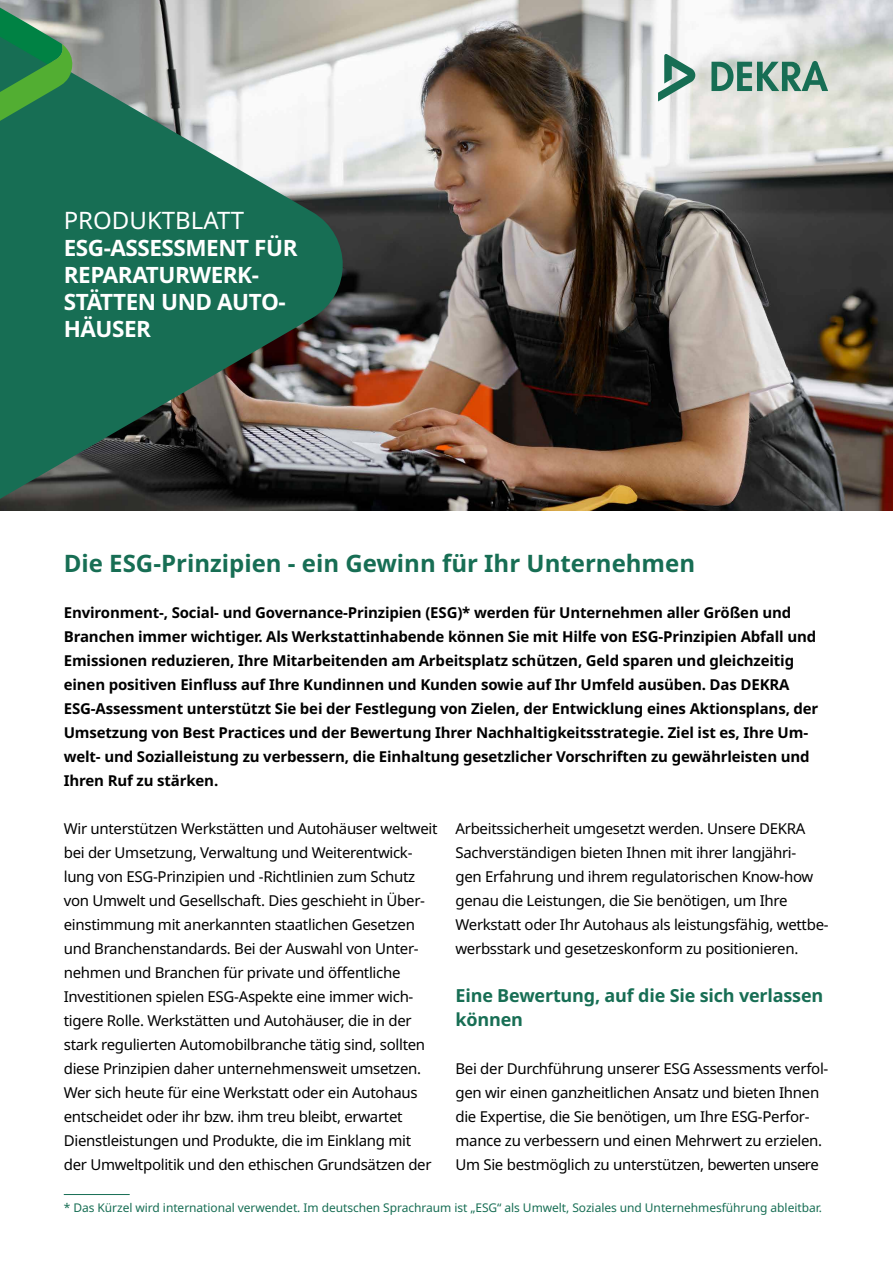
<style>
.page{position:relative;width:893px;height:1263px;background:#fff}
.page>*{position:absolute;margin:0;border:0;box-sizing:border-box;transform-origin:0 0}
.t1{font:700 24px "Noto Sans";color:#176e54}
.t2{font:24px "Noto Sans";color:#fff}
.t3{font:700 22.5px/27px "Noto Sans";letter-spacing:-.02em;color:#fff}
.t4{font:700 18px/24px "Noto Sans";letter-spacing:-.01em;color:#176e54}
.t5{font:15px/24px "Noto Sans";letter-spacing:-.02em;color:#000}
.t6{font:700 15px/24px "Noto Sans";letter-spacing:-.01em;color:#000}
.t7{font:12px "Noto Sans";letter-spacing:-.005em;color:#176e54}
</style>
<div class="page">
<img style="left:73px;top:0;width:820px;height:510px">
<svg style="left:711px;top:61px;width:117px;height:30px"></svg>
<svg style="left:658px;top:54px;width:37px;height:47px"></svg>
<svg style="left:0;top:6px;width:353px;height:505px;fill:#176e54"></svg>
<svg style="left:0;top:0;width:73px;height:151px"></svg>
<hr style="left:64px;top:1194px;width:66px;height:1px;background:#176e54">
<h1 class="t2" style="left:64px;top:206px;width:182px">PRODUKTBLATT</h1>
<h2 class="t3" style="left:64px;top:234px;width:235px">ESG-ASSESSMENT FÜR<br>REPARATURWERK-<br>STÄTTEN UND AUTO-<br>HÄUSER</h2>
<h1 class="t1" style="left:64px;top:549px;width:633px">Die ESG-Prinzipien - ein Gewinn für Ihr Unternehmen</h1>
<p class="t6" style="left:64px;top:601px;width:756px">Environment-, Social- und Governance-Prinzipien (ESG)* werden für Unternehmen aller Größen und Branchen immer wichtiger. Als Werkstattinhabende können Sie mit Hilfe von ESG-Prinzipien Abfall und Emissionen reduzieren, Ihre Mitarbeitenden am Arbeitsplatz schützen, Geld sparen und gleichzeitig einen positiven Einfluss auf Ihre Kundinnen und Kunden sowie auf Ihr Umfeld ausüben. Das DEKRA ESG-Assessment unterstützt Sie bei der Festlegung von Zielen, der Entwicklung eines Aktionsplans, der Umsetzung von Best Practices und der Bewertung Ihrer Nachhaltigkeitsstrategie. Ziel ist es, Ihre Um&shy;welt- und Sozialleistung zu verbessern, die Einhaltung gesetzlicher Vorschriften zu gewährleisten und Ihren Ruf zu stärken.</p>
<p class="t5" style="left:64px;top:817px;width:375px">Wir unterstützen Werkstätten und Autohäuser weltweit bei der Umsetzung, Verwaltung und Weiterentwick&shy;lung von ESG-Prinzipien und -Richtlinien zum Schutz von Umwelt und Gesellschaft. Dies geschieht in Über&shy;einstimmung mit anerkannten staatlichen Gesetzen und Branchenstandards. Bei der Auswahl von Unter&shy;nehmen und Branchen für private und öffentliche Investitionen spielen ESG-Aspekte eine immer wich&shy;tigere Rolle. Werkstätten und Autohäuser, die in der stark regulierten Automobilbranche tätig sind, sollten diese Prinzipien daher unternehmensweit umsetzen.<br>Wer sich heute für eine Werkstatt oder ein Autohaus entscheidet oder ihr bzw. ihm treu bleibt, erwartet Dienstleistungen und Produkte, die im Einklang mit der Umweltpolitik und den ethischen Grundsätzen der</p>
<p class="t5" style="left:455px;top:817px;width:375px">Arbeitssicherheit umgesetzt werden. Unsere DEKRA Sachverständigen bieten Ihnen mit ihrer langjähri-<br>gen Erfahrung und ihrem regulatorischen Know-how genau die Leistungen, die Sie benötigen, um Ihre Werkstatt oder Ihr Autohaus als leistungsfähig, wettbe&shy;werbsstark und gesetzeskonform zu positionieren.</p>
<p class="t4" style="left:455px;top:984px;width:369px">Eine Bewertung, auf die Sie sich verlassen können</p>
<p class="t5" style="left:455px;top:1057px;width:374px">Bei der Durchführung unserer ESG Assessments verfol&shy;gen wir einen ganzheitlichen Ansatz und bieten Ihnen die Expertise, die Sie benötigen, um Ihre ESG-Perfor&shy;mance zu verbessern und einen Mehrwert zu erzielen.<br>Um Sie bestmöglich zu unterstützen, bewerten unsere</p>
<p class="t7" style="left:64px;top:1201px;width:760px">* Das Kürzel wird international verwendet. Im deutschen Sprachraum ist „ESG“ als Umwelt, Soziales und Unternehmesführung ableitbar.</p>
</div>
